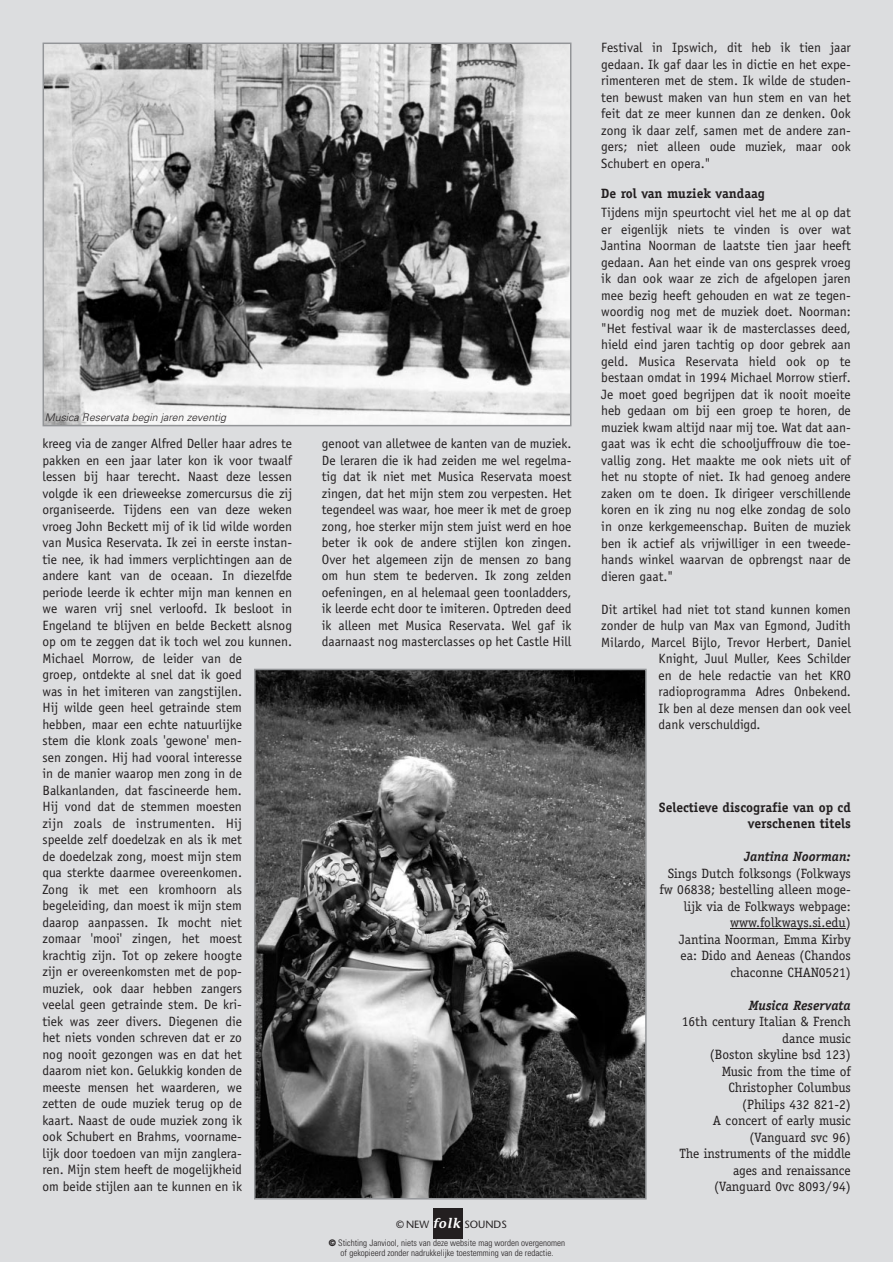
<style>
.page{position:relative;width:893px;height:1262px;background:#fff}
.page>*{position:absolute;margin:0;border:0;box-sizing:border-box;transform-origin:0 0}
.t1{font:13.5px/16.5px "Officina Sans";color:#231f20;text-align:justify}
.t2{font:13.5px/16.5px "Officina Serif";color:#231f20;text-align:right}
.t3{font:700 13.5px/16.5px "Officina Serif";color:#231f20;text-align:right}
.t4{font:italic 700 13.5px "Officina Serif";color:#231f20}
.t5{font:italic 300 10.5px "Univers";color:#231f20}
.t6{font:10.5px "Stone Sans";color:#231f20}
.t7{font:300 condensed 9px/9.8px "Univers";color:#231f20;text-align:center}
.s1{font-family:"Stone Informal";font-weight:600;font-style:italic;font-size:13.8px;color:#fff}
.s2{font-weight:900;font-stretch:expanded}
</style>
<div class="page">
<div style="left:0;top:0;width:892px;height:1261px;background:#dcdddf"></div>
<svg style="left:730px;top:928px;width:78px;height:1px"></svg>
<hr style="left:808px;top:928px;width:37px;height:1px;background:#231f20">
<div style="left:433px;top:1208px;width:29px;height:30px;background:#231f20"></div>
<img style="left:257px;top:671px;width:386px;height:525px">
<div style="left:254px;top:668px;width:392px;height:531px;border:2px solid #939598"></div>
<img style="left:46px;top:46px;width:522px;height:377px">
<div style="left:43px;top:43px;width:528px;height:383px;border:2px solid #939598"></div>
<p class="t5" style="left:45px;top:413px;width:182px">Musica Reservata begin jaren zeventig</p>
<p class="t1" style="left:43px;top:436px;width:251px;text-align:left">kreeg via de zanger Alfred Deller haar adres te pakken en een jaar later kon ik voor twaalf lessen bij haar terecht. Naast deze lessen volgde ik een drieweekse zomercursus die zij organiseerde. Tijdens een van deze weken vroeg John Beckett mij of ik lid wilde worden van Musica Reservata. Ik zei in eerste instan&shy;tie nee, ik had immers verplichtingen aan de andere kant van de oceaan. In diezelfde periode leerde ik echter mijn man kennen en we waren vrij snel verloofd. Ik besloot in Engeland te blijven en belde Beckett alsnog op om te zeggen dat ik toch wel zou kunnen.<br>Michael Morrow, de leider van de<br>groep, ontdekte al snel dat ik goed<br>was in het imiteren van zangstijlen.<br>Hij wilde geen heel getrainde stem<br>hebben, maar een echte natuurlijke<br>stem die klonk zoals 'gewone' men-<br>sen zongen. Hij had vooral interesse<br>in de manier waarop men zong in de Balkanlanden, dat fascineerde hem.<br>Hij vond dat de stemmen moesten<br>zijn zoals de instrumenten. Hij<br>speelde zelf doedelzak en als ik met<br>de doedelzak zong, moest mijn stem<br>qua sterkte daarmee overeenkomen.<br>Zong ik met een kromhoorn als begeleiding, dan moest ik mijn stem<br>daarop aanpassen. Ik mocht niet<br>zomaar 'mooi' zingen, het moest<br>krachtig zijn. Tot op zekere hoogte<br>zijn er overeenkomsten met de pop-<br>muziek, ook daar hebben zangers<br>veelal geen getrainde stem. De kri-<br>tiek was zeer divers. Diegenen die<br>het niets vonden schreven dat er zo<br>nog nooit gezongen was en dat het<br>daarom niet kon. Gelukkig konden de<br>meeste mensen het waarderen, we<br>zetten de oude muziek terug op de<br>kaart. Naast de oude muziek zong ik<br>ook Schubert en Brahms, voorname-<br>lijk door toedoen van mijn zanglera-<br>ren. Mijn stem heeft de mogelijkheid<br>om beide stijlen aan te kunnen en ik</p>
<p class="t1" style="left:322px;top:436px;width:251px">genoot van alletwee de kanten van de muziek.<br>De leraren die ik had zeiden me wel regelma&shy;tig dat ik niet met Musica Reservata moest zingen, dat het mijn stem zou verpesten. Het tegendeel was waar, hoe meer ik met de groep zong, hoe sterker mijn stem juist werd en hoe beter ik ook de andere stijlen kon zingen.<br>Over het algemeen zijn de mensen zo bang om hun stem te bederven. Ik zong zelden oefeningen, en al helemaal geen toonladders, ik leerde echt door te imiteren. Optreden deed ik alleen met Musica Reservata. Wel gaf ik daarnaast nog masterclasses op het Castle Hill</p>
<p class="t6" style="left:396px;top:1220px;width:112px">© NEW <span class="s1">folk</span> SOUNDS</p>
<p class="t7" style="left:329px;top:1239px;width:238px"><span class="s2">©</span> Stichting Janviool, niets van deze website mag worden overgenomen of gekopieerd zonder nadrukkelijke toestemming van de redactie.</p>
<p class="t1" style="left:601px;top:41px;width:251px">Festival in Ipswich, dit heb ik tien jaar gedaan. Ik gaf daar les in dictie en het expe&shy;rimenteren met de stem. Ik wilde de studen&shy;ten bewust maken van hun stem en van het feit dat ze meer kunnen dan ze denken. Ook zong ik daar zelf, samen met de andere zan&shy;gers; niet alleen oude muziek, maar ook Schubert en opera."</p>
<p class="t3" style="left:601px;top:186px;width:165px">De rol van muziek vandaag</p>
<p class="t1" style="left:601px;top:206px;width:251px">Tijdens mijn speurtocht viel het me al op dat er eigenlijk niets te vinden is over wat Jantina Noorman de laatste tien jaar heeft gedaan. Aan het einde van ons gesprek vroeg ik dan ook waar ze zich de afgelopen jaren mee bezig heeft gehouden en wat ze tegen&shy;woordig nog met de muziek doet. Noorman: "Het festival waar ik de masterclasses deed, hield eind jaren tachtig op door gebrek aan geld. Musica Reservata hield ook op te bestaan omdat in 1994 Michael Morrow stierf.<br>Je moet goed begrijpen dat ik nooit moeite heb gedaan om bij een groep te horen, de muziek kwam altijd naar mij toe. Wat dat aan&shy;gaat was ik echt die schooljuffrouw die toe&shy;vallig zong. Het maakte me ook niets uit of het nu stopte of niet. Ik had genoeg andere zaken om te doen. Ik dirigeer verschillende koren en ik zing nu nog elke zondag de solo in onze kerkgemeenschap. Buiten de muziek ben ik actief als vrijwilliger in een tweede&shy;hands winkel waarvan de opbrengst naar de dieren gaat."</p>
<p class="t1" style="left:601px;top:602px;width:251px">Dit artikel had niet tot stand kunnen komen</p>
<p class="t1" style="left:601px;top:618px;width:251px">zonder de hulp van Max van Egmond, Judith</p>
<p class="t1" style="left:601px;top:635px;width:251px">Milardo, Marcel Bijlo, Trevor Herbert, Daniel</p>
<p class="t1" style="left:658px;top:651px;width:194px">Knight, Juul Muller, Kees Schilder</p>
<p class="t1" style="left:658px;top:668px;width:194px">en de hele redactie van het KRO</p>
<p class="t1" style="left:658px;top:684px;width:194px">radioprogramma Adres Onbekend.</p>
<p class="t1" style="left:658px;top:701px;width:194px">Ik ben al deze mensen dan ook veel</p>
<p class="t1" style="left:658px;top:717px;width:103px">dank verschuldigd.</p>
<p class="t3" style="left:659px;top:800px;width:193px">Selectieve discografie van op cd verschenen titels</p>
<p class="t4" style="left:744px;top:851px;width:108px">Jantina Noorman:</p>
<p class="t2" style="left:659px;top:866px;width:193px">Sings Dutch folksongs (Folkways fw 06838; bestelling alleen moge&shy;lijk via de Folkways webpage: www.folkways.si.edu)<br>Jantina Noorman, Emma Kirby ea: Dido and Aeneas (Chandos chaconne CHAN0521)</p>
<p class="t4" style="left:748px;top:1000px;width:103px">Musica Reservata</p>
<p class="t2" style="left:679px;top:1014px;width:173px">16th century Italian &amp; French dance music<br>(Boston skyline bsd 123)<br>Music from the time of<br>Christopher Columbus<br>(Philips 432 821-2)<br>A concert of early music (Vanguard svc 96)<br>The instruments of the middle ages and renaissance (Vanguard 0vc 8093/94)</p>
</div>
